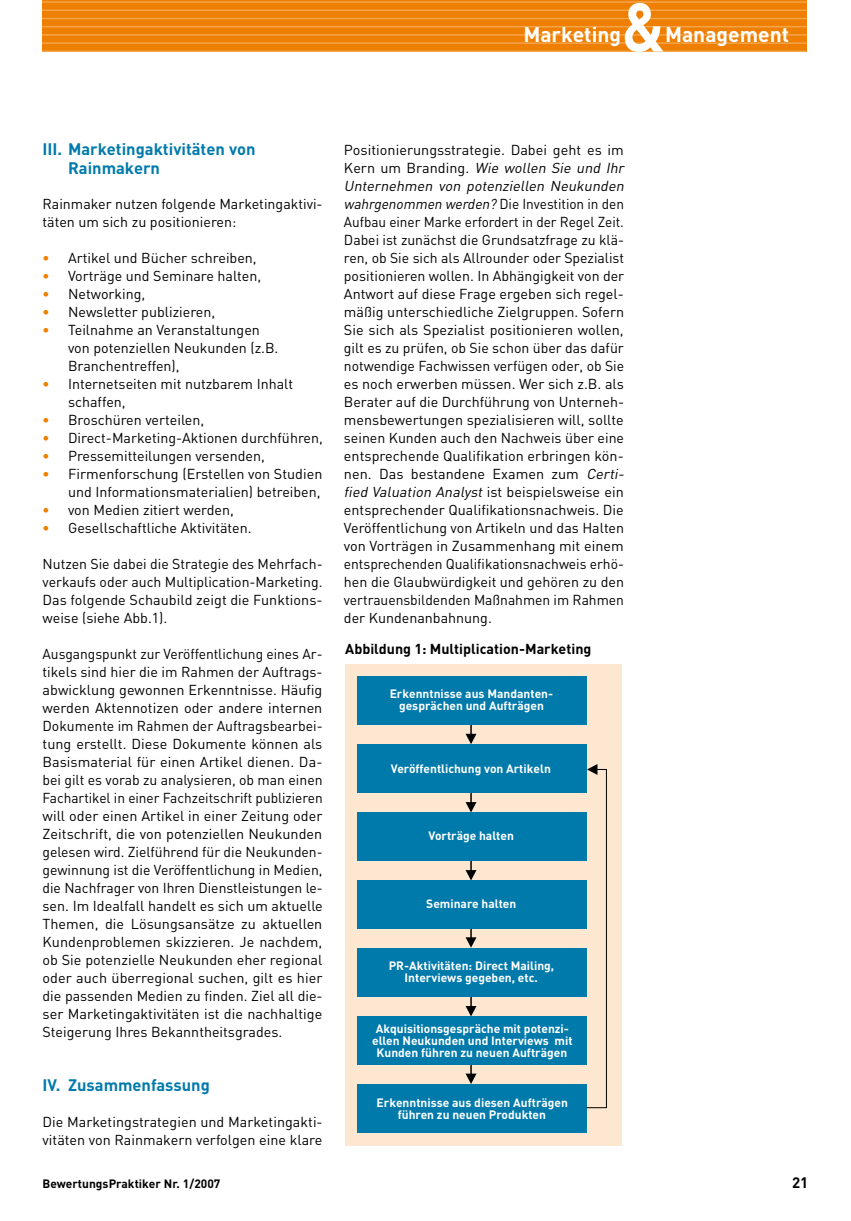
<style>
.page{position:relative;width:851px;height:1221px;background:#fff}
.page>*{position:absolute;margin:0;border:0;box-sizing:border-box;transform-origin:0 0}
.t1{font:700 21px "DIN";color:#fff}
.t2{font:700 16.5px/19.5px "DIN";color:#007aab}
.t3{font:700 15px "DIN";color:#000}
.t4{font:14.25px/18px "DIN";color:#000}
.t5{font:700 14.25px "DIN";color:#000}
.t6{font:700 12px/12px "DIN";color:#fff;text-align:center}
.t7{font:700 12px "DIN";color:#000}
.s1{font-weight:700;color:#ee7f00}
.s2{font-style:italic}
</style>
<div class="page">
<div style="left:43px;top:0;width:763px;height:51px;background:#ee7f00"></div>
<hr style="left:0;top:1px;width:806px;height:2px;background:#fff">
<hr style="left:0;top:10px;width:806px;height:1px;background:#fff">
<hr style="left:0;top:18px;width:806px;height:1px;background:#fff">
<hr style="left:0;top:26px;width:806px;height:1px;background:#fff">
<hr style="left:0;top:34px;width:806px;height:2px;background:#fff">
<hr style="left:0;top:42px;width:806px;height:2px;background:#fff">
<svg style="left:624px;top:3px;width:39px;height:49px"></svg>
<div style="left:345px;top:664px;width:276px;height:480px;background:#fde7d0"></div>
<hr style="left:470px;top:696px;width:1px;height:39px;background:#000">
<svg style="left:465px;top:733px;width:11px;height:11px"></svg>
<hr style="left:470px;top:765px;width:1px;height:38px;background:#000">
<svg style="left:465px;top:802px;width:11px;height:10px"></svg>
<hr style="left:470px;top:833px;width:1px;height:38px;background:#000">
<svg style="left:465px;top:870px;width:11px;height:10px"></svg>
<hr style="left:470px;top:900px;width:1px;height:39px;background:#000">
<svg style="left:465px;top:937px;width:11px;height:10px"></svg>
<hr style="left:470px;top:968px;width:1px;height:39px;background:#000">
<svg style="left:465px;top:1005px;width:11px;height:11px"></svg>
<hr style="left:470px;top:1036px;width:1px;height:39px;background:#000">
<svg style="left:465px;top:1073px;width:11px;height:10px"></svg>
<div style="left:357px;top:676px;width:229px;height:49px;background:#007aab"></div>
<div style="left:357px;top:744px;width:229px;height:49px;background:#007aab"></div>
<div style="left:357px;top:812px;width:229px;height:48px;background:#007aab"></div>
<div style="left:357px;top:880px;width:229px;height:48px;background:#007aab"></div>
<div style="left:357px;top:948px;width:229px;height:48px;background:#007aab"></div>
<div style="left:357px;top:1016px;width:230px;height:48px;background:#007aab"></div>
<div style="left:357px;top:1084px;width:230px;height:48px;background:#007aab"></div>
<svg style="left:585px;top:764px;width:22px;height:344px;background:#ded2c1"></svg>
<h1 class="t1" style="left:714px;top:20px;width:84px">B iträge</h1>
<h1 class="t1" style="left:523px;top:20px;width:99px">Marketing</h1>
<h1 class="t1" style="left:665px;top:20px;width:125px">Management</h1>
<p class="t2" style="left:68px;top:138px;width:189px;text-indent:-26px">III. Marketingaktivitäten von<br>Rainmakern</p>
<p class="t4" style="left:43px;top:194px;width:281px">Rainmaker nutzen folgende Marketingaktivi&shy;täten um sich zu positionieren:</p>
<p class="t4" style="left:43px;top:248px;width:216px"><span class="s1">•</span> Artikel und Bücher schreiben,</p>
<p class="t4" style="left:43px;top:266px;width:220px"><span class="s1">•</span> Vorträge und Seminare halten,</p>
<p class="t4" style="left:43px;top:284px;width:104px"><span class="s1">•</span> Networking,</p>
<p class="t4" style="left:43px;top:302px;width:174px"><span class="s1">•</span> Newsletter publizieren,</p>
<p class="t4" style="left:68px;top:320px;width:212px;text-indent:-26px"><span class="s1">•</span> Teilnahme an Veranstaltungen von potenziellen Neukunden (z.B.<br>Branchentreffen),</p>
<p class="t4" style="left:68px;top:374px;width:227px;text-indent:-26px"><span class="s1">•</span> Internetseiten mit nutzbarem Inhalt schaffen,</p>
<p class="t4" style="left:43px;top:410px;width:163px"><span class="s1">•</span> Broschüren verteilen,</p>
<p class="t4" style="left:43px;top:428px;width:282px"><span class="s1">•</span> Direct-Marketing-Aktionen durchführen,</p>
<p class="t4" style="left:43px;top:446px;width:224px"><span class="s1">•</span> Pressemitteilungen versenden,</p>
<p class="t4" style="left:43px;top:464px;width:281px;text-align:right"><span class="s1">•</span> Firmenforschung (Erstellen von Studien und Informationsmaterialien) betreiben,</p>
<p class="t4" style="left:43px;top:500px;width:193px"><span class="s1">•</span> von Medien zitiert werden,</p>
<p class="t4" style="left:43px;top:518px;width:211px"><span class="s1">•</span> Gesellschaftliche Aktivitäten.</p>
<p class="t4" style="left:43px;top:554px;width:281px;text-align:justify">Nutzen Sie dabei die Strategie des Mehrfach&shy;verkaufs oder auch Multiplication-Marketing.<br>Das folgende Schaubild zeigt die Funktions&shy;weise (siehe Abb.1).</p>
<p class="t4" style="left:43px;top:644px;width:282px;text-align:justify">Ausgangspunkt zur Veröffentlichung eines Ar&shy;tikels sind hier die im Rahmen der Auftrags&shy;abwicklung gewonnen Erkenntnisse. Häufig werden Aktennotizen oder andere internen Dokumente im Rahmen der Auftragsbearbei&shy;tung erstellt. Diese Dokumente können als Basismaterial für einen Artikel dienen. Da&shy;bei gilt es vorab zu analysieren, ob man einen Fachartikel in einer Fachzeitschrift publizieren will oder einen Artikel in einer Zeitung oder Zeitschrift, die von potenziellen Neukunden gelesen wird. Zielführend für die Neukunden&shy;gewinnung ist die Veröffentlichung in Medien, die Nachfrager von Ihren Dienstleistungen le&shy;sen. Im Idealfall handelt es sich um aktuelle Themen, die Lösungsansätze zu aktuellen Kundenproblemen skizzieren. Je nachdem, ob Sie potenzielle Neukunden eher regional oder auch überregional suchen, gilt es hier die passenden Medien zu finden. Ziel all die&shy;ser Marketingaktivitäten ist die nachhaltige Steigerung Ihres Bekanntheitsgrades.</p>
<p class="t2" style="left:43px;top:1074px;width:169px">IV. Zusammenfassung</p>
<p class="t4" style="left:43px;top:1112px;width:281px">Die Marketingstrategien und Marketingakti&shy;vitäten von Rainmakern verfolgen eine klare</p>
<p class="t4" style="left:344px;top:140px;width:284px">Positionierungsstrategie. Dabei geht es im Ke rn u m B ra n d i n g . <span class="s2">Wie wollen Sie und Ihr Unternehmen von potenziellen Neukunden wahrgenommen werden?</span> D i e I nve st i t i o n i n d e n Aufbau einer Marke erfordert in der Regel Zeit.<br>Dabei ist zunächst die Grundsatzfrage zu klä&shy;ren, ob Sie sich als Allrounder oder Spezialist positionieren wollen. In Abhängigkeit von der Antwort auf diese Frage ergeben sich regel&shy;mäßig unterschiedliche Zielgruppen. Sofern Sie sich als Spezialist positionieren wollen, gilt es zu prüfen, ob Sie schon über das dafür notwendige Fachwissen verfügen oder, ob Sie es noch erwerben müssen. Wer sich z.B. als Berater auf die Durchführung von Unterneh&shy;mensbewertungen spezialisieren will, sollte seinen Kunden auch den Nachweis über eine entsprechende Qualifikation erbringen kön&shy;nen. Das bestandene Examen zum <span class="s2">Certi&shy;fied Valuation Analyst</span> ist beispielsweise ein entsprechender Qualifikationsnachweis. Die Veröffentlichung von Artikeln und das Halten von Vorträgen in Zusammenhang mit einem entsprechenden Qualifikationsnachweis erhö&shy;hen die Glaubwürdigkeit und gehören zu den vertrauensbildenden Maßnahmen im Rahmen der Kundenanbahnung.</p>
<p class="t5" style="left:345px;top:639px;width:248px">Abbildung 1: Multiplication-Marketing</p>
<p class="t6" style="left:389px;top:687px;width:165px">Erkenntnisse aus Mandanten&shy;gesprächen und Aufträgen</p>
<p class="t6" style="left:391px;top:762px;width:161px">Veröffentlichung von Artikeln</p>
<p class="t6" style="left:428px;top:829px;width:87px">Vorträge halten</p>
<p class="t6" style="left:426px;top:897px;width:92px">Seminare halten</p>
<p class="t6" style="left:388px;top:959px;width:167px">PR-Aktivitäten: Direct Mailing,<br>Interviews gegeben, etc.</p>
<p class="t6" style="left:372px;top:1021px;width:202px">Akquisitionsgespräche mit potenzi&shy;ellen Neukunden und Interviews mit<br>Kunden führen zu neuen Aufträgen</p>
<p class="t6" style="left:376px;top:1095px;width:193px">Erkenntnisse aus diesen Aufträgen führen zu neuen Produkten</p>
<p class="t7" style="left:43px;top:1175px;width:179px">BewertungsPraktiker Nr. 1/2007</p>
<p class="t3" style="left:792px;top:1172px;width:18px">21</p>
</div>
